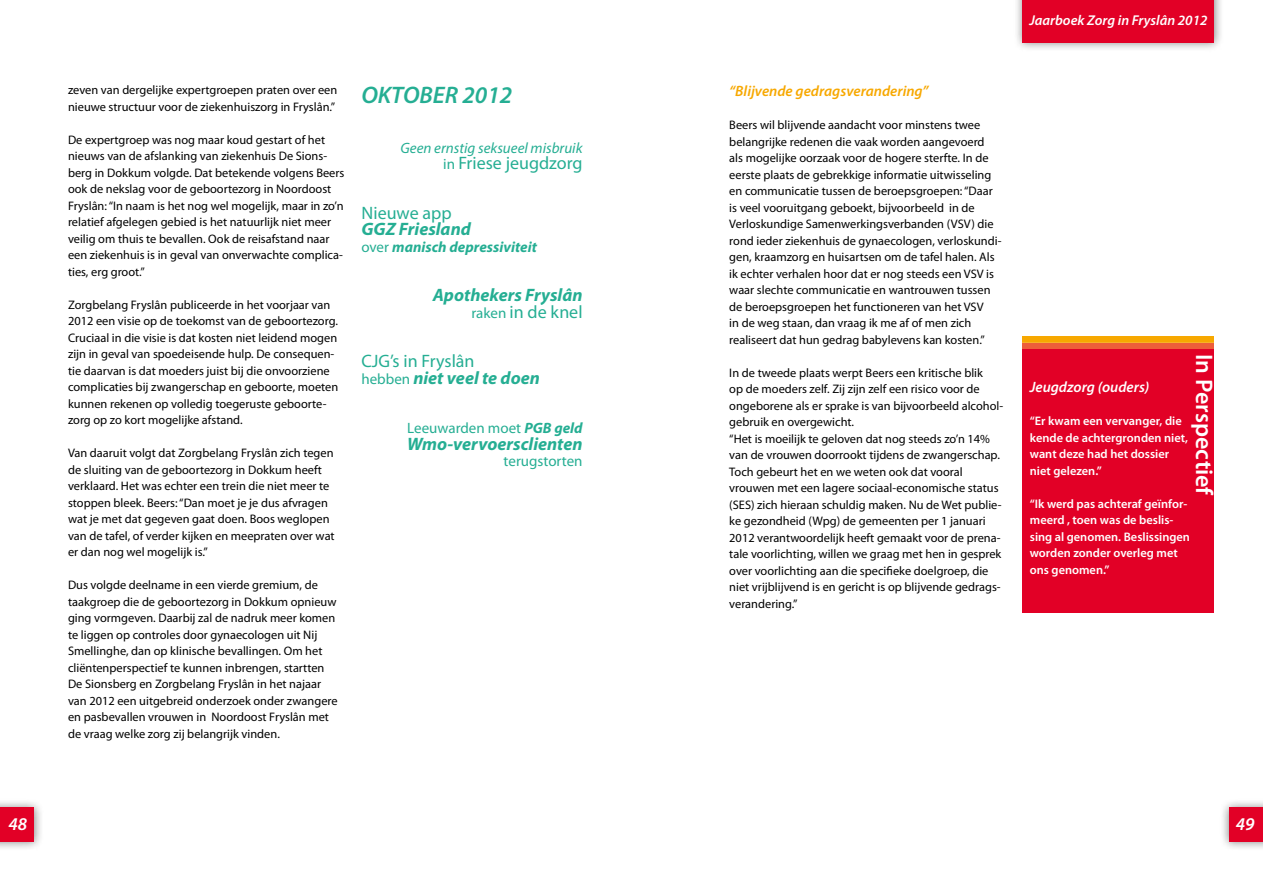
<style>
.page{position:relative;width:1263px;height:893px;background:#fff}
.page>*{position:absolute;margin:0;border:0;box-sizing:border-box;transform-origin:0 0}
.t1{font:600 24px "Myriad Pro";color:#fff}
.t2{font:italic 600 24px "Myriad Pro";color:#25ae93}
.t3{font:italic 700 18px/16.5px "Myriad Pro";color:#25ae93;text-align:right}
.t4{font:18px/16.5px "Myriad Pro";color:#25ae93}
.t5{font:italic 600 18px "Myriad Pro";color:#fff}
.t6{font:15px "Myriad Pro";color:#25ae93}
.t7{font:italic 600 15px "Myriad Pro";color:#f7a800}
.t8{font:italic 15px "Myriad Pro";color:#25ae93}
.t9{font:italic 700 15px "Myriad Pro";color:#25ae93}
.t10{font:italic 600 15px "Myriad Pro";color:#fff}
.t11{font:italic 600 14.25px "Myriad Pro";color:#fff}
.t12{font:12.3px/16.5px "Myriad Pro";color:#000}
.t13{font:600 12.3px/16.5px "Myriad Pro";color:#fff}
.s1{font-size:15px}
.s2{font-weight:400;font-style:normal}
.s3{font-weight:400;font-style:normal;font-size:15px}
.s4{font-weight:700;font-style:italic}
</style>
<div class="page">
<div style="left:1219px;top:798px;width:44px;height:53px;background:#000;opacity:.5"></div>
<div style="left:1229px;top:808px;width:34px;height:34px;background:#e20026"></div>
<div style="left:0;top:798px;width:44px;height:53px;background:#000;opacity:.5"></div>
<div style="left:0;top:808px;width:34px;height:34px;background:#e20026"></div>
<div style="left:1013px;top:0;width:211px;height:52px;background:#000;opacity:.5"></div>
<div style="left:1023px;top:0;width:191px;height:43px;background:#e20026"></div>
<div style="left:1023px;top:336px;width:191px;height:276px;background:#e20026"></div>
<div style="left:1023px;top:336px;width:191px;height:6px;background:#f7a800"></div>
<div style="left:1023px;top:342px;width:191px;height:7px;background:#ed5e3a"></div>
<p class="t12" style="left:68px;top:82px;width:271px">zeven van dergelijke expertgroepen praten over een nieuwe structuur voor de ziekenhuiszorg in Fryslân.”</p>
<p class="t12" style="left:68px;top:131px;width:278px">De expertgroep was nog maar koud gestart of het nieuws van de afslanking van ziekenhuis De Sions&shy;berg in Dokkum volgde. Dat betekende volgens Beers ook de nekslag voor de geboortezorg in Noordoost Fryslân: “In naam is het nog wel mogelijk, maar in zo’n relatief afgelegen gebied is het natuurlijk niet meer veilig om thuis te bevallen. Ook de reisafstand naar een ziekenhuis is in geval van onverwachte complica&shy;ties, erg groot.”</p>
<p class="t12" style="left:68px;top:296px;width:272px">Zorgbelang Fryslân publiceerde in het voorjaar van 2012 een visie op de toekomst van de geboortezorg.<br>Cruciaal in die visie is dat kosten niet leidend mogen zijn in geval van spoedeisende hulp. De consequen&shy;tie daarvan is dat moeders juist bij die onvoorziene complicaties bij zwangerschap en geboorte, moeten kunnen rekenen op volledig toegeruste geboorte&shy;zorg op zo kort mogelijke afstand.</p>
<p class="t12" style="left:68px;top:445px;width:268px">Van daaruit volgt dat Zorgbelang Fryslân zich tegen de sluiting van de geboortezorg in Dokkum heeft verklaard. Het was echter een trein die niet meer te stoppen bleek. Beers: “Dan moet je je dus afvragen wat je met dat gegeven gaat doen. Boos weglopen van de tafel, of verder kijken en meepraten over wat er dan nog wel mogelijk is.”</p>
<p class="t12" style="left:68px;top:577px;width:271px">Dus volgde deelname in een vierde gremium, de taakgroep die de geboortezorg in Dokkum opnieuw ging vormgeven. Daarbij zal de nadruk meer komen te liggen op controles door gynaecologen uit Nij Smellinghe, dan op klinische bevallingen. Om het cliëntenperspectief te kunnen inbrengen, startten De Sionsberg en Zorgbelang Fryslân in het najaar van 2012 een uitgebreid onderzoek onder zwangere en pasbevallen vrouwen in Noordoost Fryslân met de vraag welke zorg zij belangrijk vinden.</p>
<h1 class="t2" style="left:361px;top:80px;width:152px">OKTOBER 2012</h1>
<p class="t8" style="left:400px;top:138px;width:184px">Geen ernstig seksueel misbruik</p>
<h2 class="t4" style="left:443px;top:154px;width:141px"><span class="s1">in</span> Friese jeugdzorg</h2>
<h2 class="t4" style="left:361px;top:204px;width:92px">Nieuwe app</h2>
<h2 class="t3" style="left:361px;top:220px;width:111px">GGZ Friesland</h2>
<p class="t9" style="left:361px;top:237px;width:177px"><span class="s2">over</span> manisch depressiviteit</p>
<h2 class="t3" style="left:433px;top:286px;width:151px">Apothekers Fryslân <span class="s3">raken</span> <span class="s2">in de knel</span></h2>
<h2 class="t4" style="left:361px;top:352px;width:180px">CJG’s in Fryslân<br><span class="s1">hebben</span> <span class="s4">niet veel te doen</span></h2>
<p class="t6" style="left:407px;top:419px;width:177px">Leeuwarden moet <span class="s4">PGB geld</span></p>
<h2 class="t3" style="left:407px;top:435px;width:177px">Wmo-vervoersclienten</h2>
<p class="t6" style="left:504px;top:452px;width:80px">terugstorten</p>
<p class="t7" style="left:729px;top:82px;width:201px">“Blijvende gedragsverandering”</p>
<p class="t12" style="left:729px;top:117px;width:274px">Beers wil blijvende aandacht voor minstens twee belangrijke redenen die vaak worden aangevoerd<br>als mogelijke oorzaak voor de hogere sterfte. In de eerste plaats de gebrekkige informatie uitwisseling en communicatie tussen de beroepsgroepen: “Daar is veel vooruitgang geboekt, bijvoorbeeld in de Verloskundige Samenwerkingsverbanden (VSV) die rond ieder ziekenhuis de gynaecologen, verloskundi&shy;gen, kraamzorg en huisartsen om de tafel halen. Als ik echter verhalen hoor dat er nog steeds een VSV is waar slechte communicatie en wantrouwen tussen de beroepsgroepen het functioneren van het VSV<br>in de weg staan, dan vraag ik me af of men zich realiseert dat hun gedrag babylevens kan kosten.”</p>
<p class="t12" style="left:729px;top:364px;width:275px">In de tweede plaats werpt Beers een kritische blik<br>op de moeders zelf. Zij zijn zelf een risico voor de ongeborene als er sprake is van bijvoorbeeld alcohol&shy;gebruik en overgewicht.<br>“Het is moeilijk te geloven dat nog steeds zo’n 14% van de vrouwen doorrookt tijdens de zwangerschap.<br>Toch gebeurt het en we weten ook dat vooral vrouwen met een lagere sociaal-economische status (SES) zich hieraan schuldig maken. Nu de Wet publie&shy;ke gezondheid (Wpg) de gemeenten per 1 januari 2012 verantwoordelijk heeft gemaakt voor de prena&shy;tale voorlichting, willen we graag met hen in gesprek over voorlichting aan die specifieke doelgroep, die niet vrijblijvend is en gericht is op blijvende gedrags&shy;verandering.”</p>
<p class="t11" style="left:1029px;top:11px;width:180px">Jaarboek Zorg in Fryslân 2012</p>
<h1 class="t1" style="left:1219px;top:354px;width:143px;rotate:90deg">In Perspectief</h1>
<p class="t10" style="left:1030px;top:377px;width:121px">Jeugdzorg (ouders)</p>
<p class="t13" style="left:1030px;top:412px;width:160px">“Er kwam een vervanger, die kende de achtergronden niet, want deze had het dossier niet gelezen.”</p>
<p class="t13" style="left:1030px;top:495px;width:162px">“Ik werd pas achteraf geïnfor&shy;meerd , toen was de beslis&shy;sing al genomen. Beslissingen worden zonder overleg met ons genomen.”</p>
<h2 class="t5" style="left:8px;top:812px;width:20px">48</h2>
<h2 class="t5" style="left:1236px;top:812px;width:20px">49</h2>
</div>
